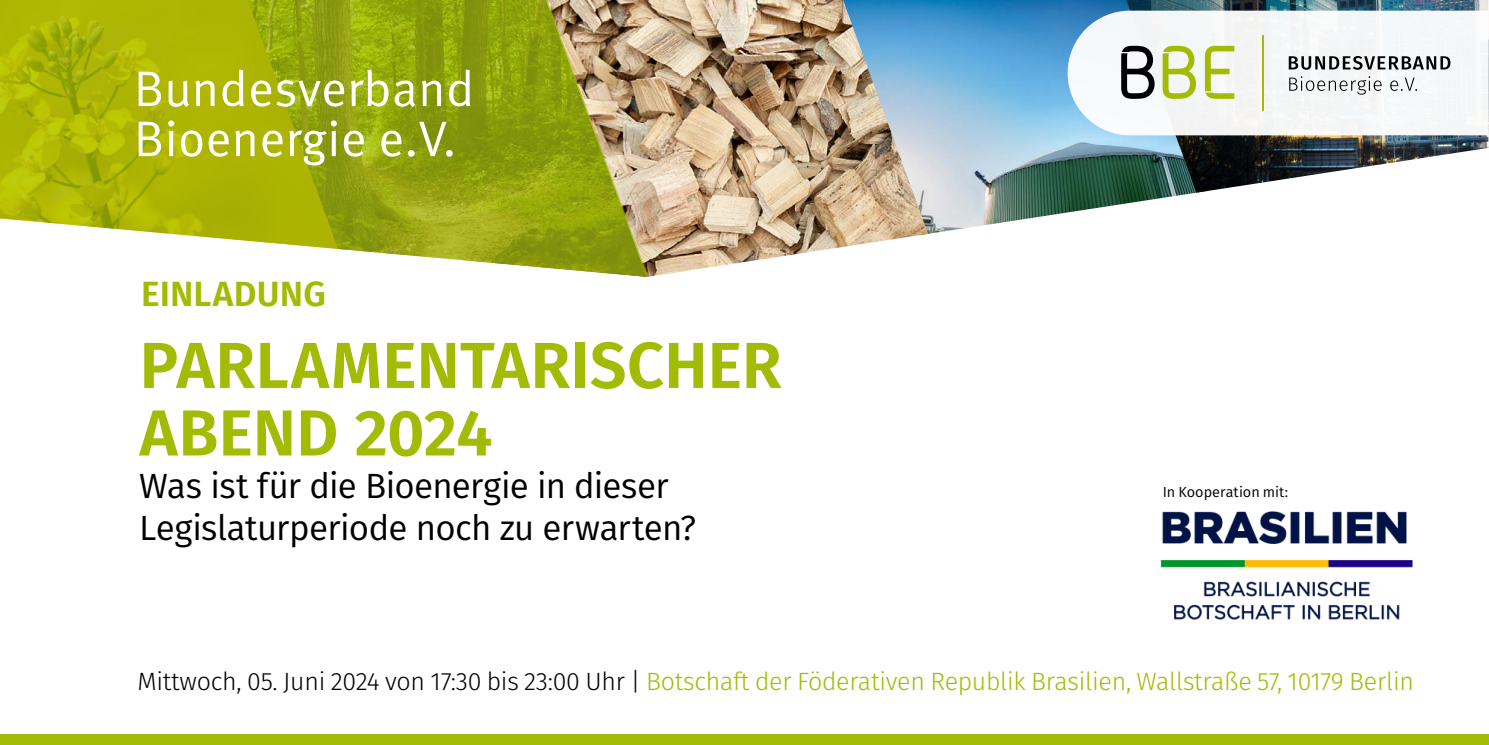
<style>
.page{position:relative;width:1489px;height:745px;background:#fff}
.page>*{position:absolute;margin:0;border:0;box-sizing:border-box;transform-origin:0 0}
.t1{font:600 65px/67.5px "Fira Sans";color:#a2bb04}
.t2{font:50px/50px "Meta OT Norm";color:#fff}
.t3{font:35px/42px "Fira Sans";letter-spacing:-.02em;color:#000}
.t4{font:600 35px "Fira Sans";letter-spacing:.005em;color:#a2bb04}
.t5{font:300 25px "Fira Sans";letter-spacing:-.01em;color:#a2bb04}
.t6{font:14.5px "Fira Sans";color:#000}
.s1{color:#000}
</style>
<div class="page">
<div style="left:0;top:733px;width:1488px;height:11px;background:#a2bb04"></div>
<img style="left:928px;top:0;width:273px;height:234px">
<img style="left:1126px;top:0;width:362px;height:192px">
<img style="left:655px;top:0;width:273px;height:276px">
<div style="left:1067px;top:11px;width:421px;height:124px;background:#f5f7f8"></div>
<svg style="left:1121px;top:46px;width:33px;height:53px"></svg>
<svg style="left:1162px;top:46px;width:33px;height:53px"></svg>
<svg style="left:1204px;top:46px;width:30px;height:53px"></svg>
<svg style="left:1288px;top:56px;width:162px;height:14px"></svg>
<svg style="left:1289px;top:76px;width:92px;height:19px"></svg>
<svg style="left:1390px;top:78px;width:26px;height:13px"></svg>
<hr style="left:1262px;top:35px;width:1px;height:75px;background:#a2bb04">
<svg style="left:0;top:0;width:655px;height:277px;background:#aab22d"></svg>
<img style="left:1160px;top:511px;width:253px;height:109px">
<h2 class="t2" style="left:134px;top:64px;width:342px">Bundesverband<br>Bioenergie e.V.</h2>
<h3 class="t4" style="left:141px;top:265px;width:186px">EINLADUNG</h3>
<h1 class="t1" style="left:139px;top:327px;width:643px">PARLAMENTARISCHER<br>ABEND 2024</h1>
<h3 class="t3" style="left:139px;top:463px;width:558px">Was ist für die Bioenergie in dieser<br>Legislaturperiode noch zu erwarten?</h3>
<p class="t6" style="left:1162px;top:480px;width:127px">In Kooperation mit:</p>
<p class="t5" style="left:137px;top:663px;width:1277px"><span class="s1">Mittwoch, 05. Juni 2024 von 17:30 bis 23:00 Uhr |</span> Botschaft der Föderativen Republik Brasilien, Wallstraße 57, 10179 Berlin</p>
</div>
